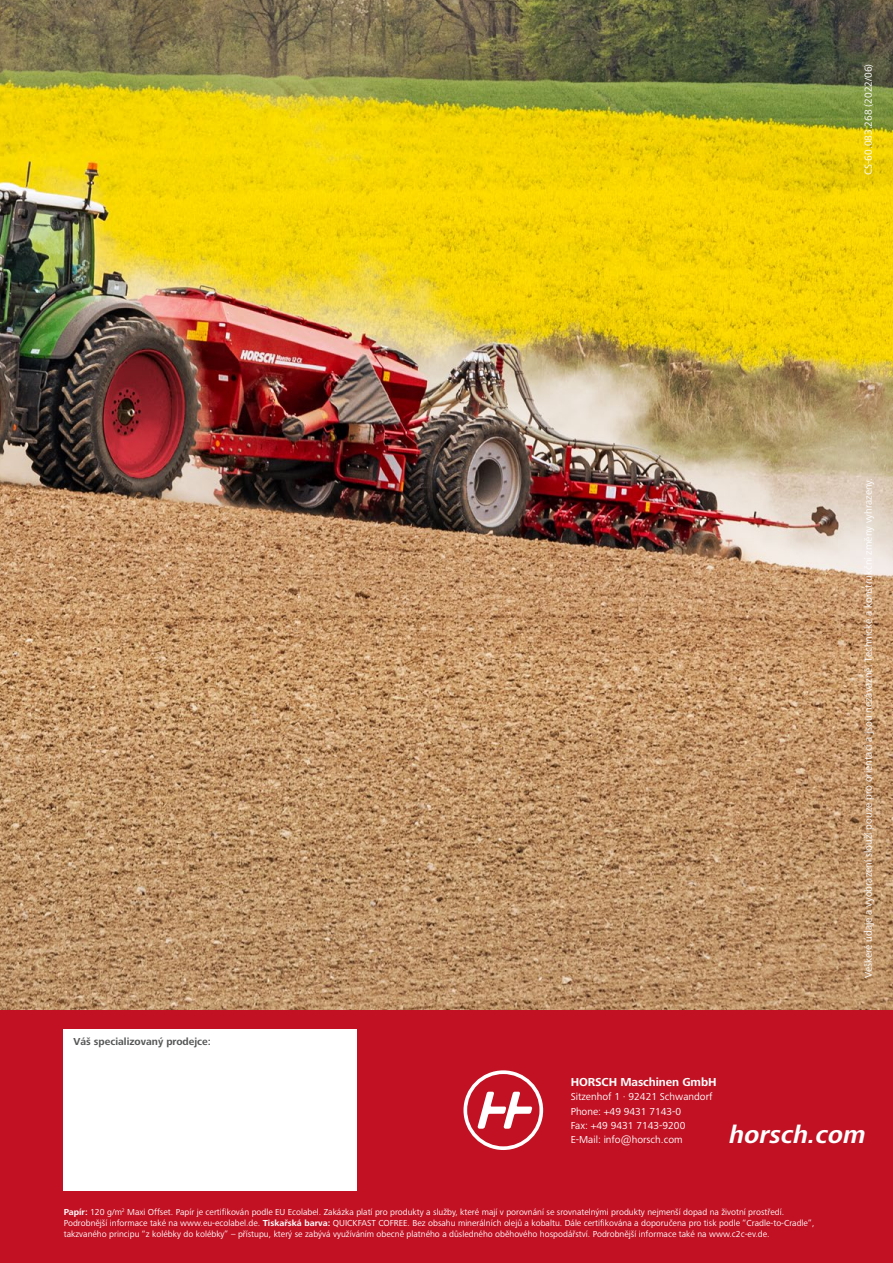
<style>
.page{position:relative;width:893px;height:1263px;background:#fff}
.page>*{position:absolute;margin:0;border:0;box-sizing:border-box;transform-origin:0 0}
.t1{font:italic 700 25.5px "Frutiger Next LTW1 G";color:#fff}
.t2{font:700 12px "Frutiger Next LTW1 G";letter-spacing:-.01em;color:#fff}
.t3{font:10.5px/14.4px "Frutiger Next LTW1 G";color:#fff}
.t4{font:700 10.5px "Frutiger Next LTW1 G";color:#555756}
.t5{font:9px/10.8px "Frutiger Next LTW1 G";color:#fff}
.s1{font-weight:700}
</style>
<div class="page">
<div style="left:0;top:1010px;width:893px;height:253px;background:#c11123"></div>
<div style="left:64px;top:1029px;width:293px;height:162px;background:#fff"></div>
<img style="left:0;top:0;width:893px;height:1010px">
<svg style="left:463px;top:1070px;width:80px;height:80px"></svg>
<p class="t3" style="left:861px;top:175px;width:113px;rotate:-90deg">CS-60.083.268 (2022/06)</p>
<p class="t4" style="left:73px;top:1035px;width:139px">Váš specializovaný prodejce:</p>
<p class="t3" style="left:861px;top:978px;width:502px;rotate:-90deg">Veškeré údaje a vyobrazení slouží pouze pro orientaci a jsou nezávazné. Technické a konstrukční změny vyhrazeny.</p>
<h2 class="t2" style="left:571px;top:1075px;width:147px">HORSCH Maschinen GmbH</h2>
<p class="t3" style="left:571px;top:1090px;width:143px">Sitzenhof 1 · 92421 Schwandorf<br>Phone: +49 9431 7143-0<br>Fax: +49 9431 7143-9200<br>E-Mail: info@horsch.com</p>
<h1 class="t1" style="left:730px;top:1120px;width:138px">horsch.com</h1>
<p class="t5" style="left:64px;top:1207px;width:752px"><span class="s1">Papír:</span> 120 g/m<sup>2</sup> Maxi Offset. Papír je certifikován podle EU Ecolabel. Zakázka platí pro produkty a služby, které mají v porovnání se srovnatelnými produkty nejmenší dopad na životní prostředí.<br>Podrobnější informace také na www.eu-ecolabel.de. <span class="s1">Tiskařská barva:</span> QUICKFAST COFREE. Bez obsahu minerálních olejů a kobaltu. Dále certifikována a doporučena pro tisk podle “Cradle-to-Cradle”, takzvaného principu “z kolébky do kolébky” – přístupu, který se zabývá využíváním obecně platného a důsledného oběhového hospodářství. Podrobnější informace také na www.c2c-ev.de.</p>
</div>
